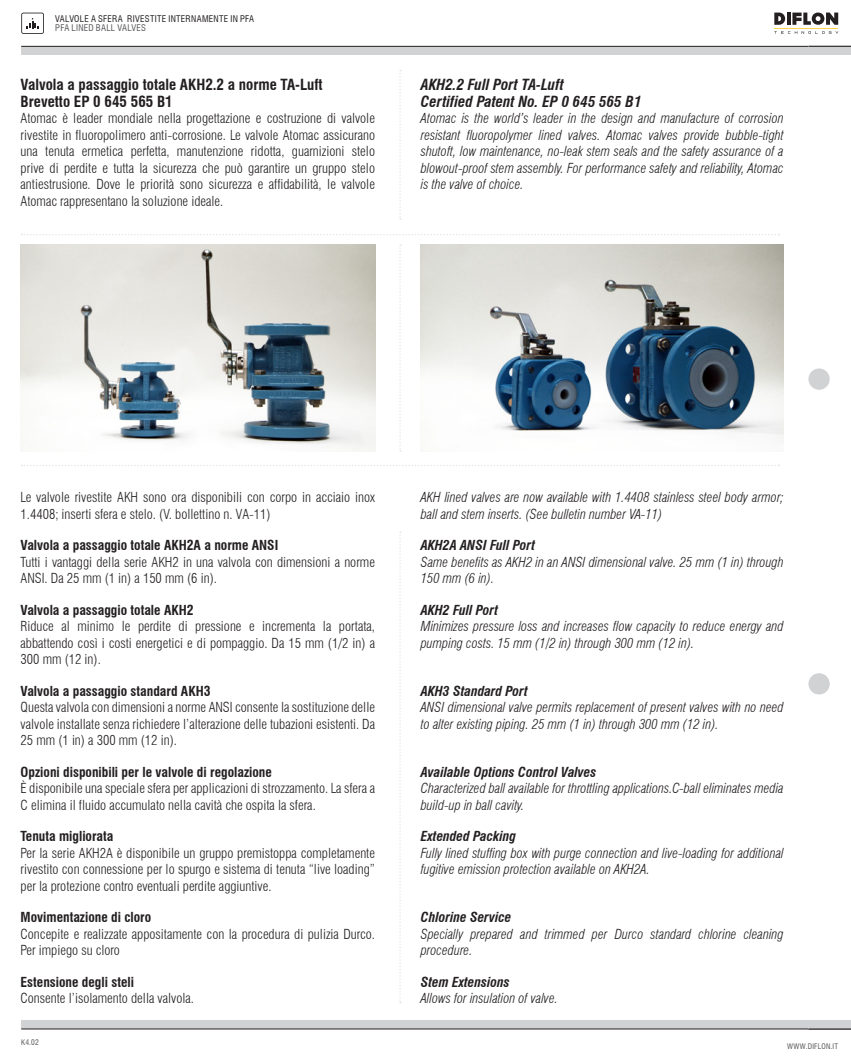
<style>
.page{position:relative;width:851px;height:1063px;background:#fff}
.page>*{position:absolute;margin:0;border:0;box-sizing:border-box;transform-origin:0 0}
.Diflon_-_Ita_-_Parag{font:700 condensed 15px "Swiss 721 BT";color:#231f20}
.Diflon_-_Eng_-_Parag{font:italic 700 condensed 15px "Swiss 721 BT";color:#231f20}
.Diflon_-_Ita_-_Parag-2{font:300 condensed 13.5px/16.5px "Swiss 721 BT";color:#231f20}
.Diflon_-_Eng_-_Parag-2{font:italic 300 condensed 13.5px/16.5px "Swiss 721 BT";color:#231f20}
.Diflon_-_Ita_-_Parag-3{font:700 condensed 13.5px "Swiss 721 BT";color:#231f20}
.Diflon_-_Eng_-_Parag-3{font:italic 700 condensed 13.5px "Swiss 721 BT";color:#231f20}
.Indice_Sottotitolo{font:condensed 9px "Swiss 721 BT";letter-spacing:.03em;color:#231f20}
.Indice_Sottotitolo-2{font:condensed 9px "Swiss 721 BT";letter-spacing:.03em;color:#57585a}
.Indice_Sottotitolo-3{font:condensed 7.5px "Swiss 721 BT";letter-spacing:.03em;color:#57585a}
</style>
<div class="page">
<div style="left:808px;top:673px;width:21px;height:21px;background:#d1d2d4;border-radius:50%"></div>
<div style="left:808px;top:369px;width:21px;height:21px;background:#d1d2d4;border-radius:50%"></div>
<svg style="left:399px;top:70px;width:2px;height:150px"></svg>
<svg style="left:399px;top:531px;width:2px;height:472px"></svg>
<svg style="left:21px;top:234px;width:758px;height:1px"></svg>
<svg style="left:21px;top:465px;width:758px;height:1px"></svg>
<img style="left:21px;top:244px;width:354px;height:208px">
<img style="left:421px;top:244px;width:362px;height:194px">
<svg style="left:399px;top:244px;width:2px;height:208px"></svg>
<div style="left:21px;top:1020px;width:829px;height:9px;background:#d1d2d4"></div>
<div style="left:21px;top:47px;width:829px;height:8px;background:#d1d2d4"></div>
<hr style="left:21px;top:1029px;width:829px;height:1px;background:#231f20">
<hr style="left:21px;top:46px;width:829px;height:1px;background:#231f20">
<svg style="left:774px;top:13px;width:11px;height:12px"></svg>
<svg style="left:787px;top:13px;width:3px;height:12px"></svg>
<svg style="left:792px;top:13px;width:46px;height:12px"></svg>
<svg style="left:774px;top:31px;width:64px;height:3px"></svg>
<hr style="left:774px;top:28px;width:64px;height:1px;background:#fed24c">
<svg style="left:21px;top:13px;width:23px;height:21px"></svg>
<p class="Indice_Sottotitolo" style="left:55px;top:13px;width:200px">VALVOLE A SFERA RIVESTITE INTERNAMENTE IN PFA</p>
<p class="Indice_Sottotitolo-2" style="left:55px;top:22px;width:92px">PFA LINED BALL VALVES</p>
<p class="Diflon_-_Ita_-_Parag" style="left:21px;top:76px;width:303px">Valvola a passaggio totale AKH2.2 a norme TA-Luft</p>
<p class="Diflon_-_Ita_-_Parag" style="left:21px;top:92px;width:154px">Brevetto EP 0 645 565 B1</p>
<p class="Diflon_-_Ita_-_Parag-2" style="left:21px;top:110px;width:356px;text-align:justify">Atomac è leader mondiale nella progettazione e costruzione di valvole rivestite in fluoropolimero anti-corrosione. Le valvole Atomac assicurano una tenuta ermetica perfetta, manutenzione ridotta, guarnizioni stelo prive di perdite e tutta la sicurezza che può garantire un gruppo stelo antiestrusione. Dove le priorità sono sicurezza e affidabilità, le valvole Atomac rappresentano la soluzione ideale.</p>
<p class="Diflon_-_Eng_-_Parag" style="left:421px;top:76px;width:145px">AKH2.2 Full Port TA-Luft</p>
<p class="Diflon_-_Eng_-_Parag" style="left:421px;top:92px;width:222px">Certified Patent No. EP 0 645 565 B1</p>
<p class="Diflon_-_Eng_-_Parag-2" style="left:421px;top:110px;width:364px;text-align:justify">Atomac is the world’s leader in the design and manufacture of corrosion resistant fluoropolymer lined valves. Atomac valves provide bubble-tight shutoft, low maintenance, no-leak stem seals and the safety assurance of a blowout-proof stem assembly. For performance safety and reliability, Atomac is the valve of choice.</p>
<p class="Diflon_-_Ita_-_Parag-2" style="left:21px;top:489px;width:356px">Le valvole rivestite AKH sono ora disponibili con corpo in acciaio inox<br>1.4408; inserti sfera e stelo. (V. bollettino n. VA-11)</p>
<p class="Diflon_-_Ita_-_Parag-3" style="left:21px;top:537px;width:259px">Valvola a passaggio totale AKH2A a norme ANSI</p>
<p class="Diflon_-_Ita_-_Parag-2" style="left:21px;top:554px;width:356px">Tutti i vantaggi della serie AKH2 in una valvola con dimensioni a norme<br>ANSI. Da 25 mm (1 in) a 150 mm (6 in).</p>
<p class="Diflon_-_Ita_-_Parag-3" style="left:21px;top:602px;width:174px">Valvola a passaggio totale AKH2</p>
<p class="Diflon_-_Ita_-_Parag-2" style="left:21px;top:618px;width:356px;text-align:justify">Riduce al minimo le perdite di pressione e incrementa la portata, abbattendo così i costi energetici e di pompaggio. Da 15 mm (1/2 in) a 300 mm (12 in).</p>
<p class="Diflon_-_Ita_-_Parag-3" style="left:21px;top:683px;width:191px">Valvola a passaggio standard AKH3</p>
<p class="Diflon_-_Ita_-_Parag-2" style="left:21px;top:699px;width:356px;text-align:justify">Questa valvola con dimensioni a norme ANSI consente la sostituzione delle valvole installate senza richiedere l’alterazione delle tubazioni esistenti. Da 25 mm (1 in) a 300 mm (12 in).</p>
<p class="Diflon_-_Ita_-_Parag-3" style="left:21px;top:764px;width:253px">Opzioni disponibili per le valvole di regolazione</p>
<p class="Diflon_-_Ita_-_Parag-2" style="left:21px;top:780px;width:356px">È disponibile una speciale sfera per applicazioni di strozzamento. La sfera a<br>C elimina il fluido accumulato nella cavità che ospita la sfera.</p>
<p class="Diflon_-_Ita_-_Parag-3" style="left:21px;top:828px;width:94px">Tenuta migliorata</p>
<p class="Diflon_-_Ita_-_Parag-2" style="left:21px;top:845px;width:356px;text-align:justify">Per la serie AKH2A è disponibile un gruppo premistoppa completamente rivestito con connessione per lo spurgo e sistema di tenuta “live loading” per la protezione contro eventuali perdite aggiuntive.</p>
<p class="Diflon_-_Ita_-_Parag-3" style="left:21px;top:909px;width:132px">Movimentazione di cloro</p>
<p class="Diflon_-_Ita_-_Parag-2" style="left:21px;top:926px;width:356px">Concepite e realizzate appositamente con la procedura di pulizia Durco.<br>Per impiego su cloro</p>
<p class="Diflon_-_Ita_-_Parag-3" style="left:21px;top:974px;width:115px">Estensione degli steli</p>
<p class="Diflon_-_Ita_-_Parag-2" style="left:21px;top:990px;width:175px">Consente l’isolamento della valvola.</p>
<p class="Indice_Sottotitolo-3" style="left:21px;top:1037px;width:19px">K4.02</p>
<p class="Diflon_-_Eng_-_Parag-2" style="left:421px;top:489px;width:364px">AKH lined valves are now available with 1.4408 stainless steel body armor; ball and stem inserts. (See bulletin number VA-11)</p>
<p class="Diflon_-_Eng_-_Parag-3" style="left:421px;top:537px;width:116px">AKH2A ANSI Full Port</p>
<p class="Diflon_-_Eng_-_Parag-2" style="left:421px;top:554px;width:364px">Same benefits as AKH2 in an ANSI dimensional valve. 25 mm (1 in) through<br>150 mm (6 in).</p>
<p class="Diflon_-_Eng_-_Parag-3" style="left:421px;top:602px;width:79px">AKH2 Full Port</p>
<p class="Diflon_-_Eng_-_Parag-2" style="left:421px;top:618px;width:364px">Minimizes pressure loss and increases flow capacity to reduce energy and pumping costs. 15 mm (1/2 in) through 300 mm (12 in).</p>
<p class="Diflon_-_Eng_-_Parag-3" style="left:421px;top:683px;width:109px">AKH3 Standard Port</p>
<p class="Diflon_-_Eng_-_Parag-2" style="left:421px;top:699px;width:364px">ANSI dimensional valve permits replacement of present valves with no need to alter existing piping. 25 mm (1 in) through 300 mm (12 in).</p>
<p class="Diflon_-_Eng_-_Parag-3" style="left:421px;top:764px;width:177px">Available Options Control Valves</p>
<p class="Diflon_-_Eng_-_Parag-2" style="left:421px;top:780px;width:364px">Characterized ball available for throttling applications.C-ball eliminates media build-up in ball cavity.</p>
<p class="Diflon_-_Eng_-_Parag-3" style="left:421px;top:828px;width:97px">Extended Packing</p>
<p class="Diflon_-_Eng_-_Parag-2" style="left:421px;top:845px;width:364px">Fully lined stuffing box with purge connection and live-loading for additional fugitive emission protection available on AKH2A.</p>
<p class="Diflon_-_Eng_-_Parag-3" style="left:421px;top:909px;width:92px">Chlorine Service</p>
<p class="Diflon_-_Eng_-_Parag-2" style="left:421px;top:926px;width:364px">Specially prepared and trimmed per Durco standard chlorine cleaning procedure.</p>
<p class="Diflon_-_Eng_-_Parag-3" style="left:421px;top:974px;width:90px">Stem Extensions</p>
<p class="Diflon_-_Eng_-_Parag-2" style="left:421px;top:990px;width:139px">Allows for insulation of valve.</p>
<p class="Indice_Sottotitolo-3" style="left:787px;top:1042px;width:53px">WWW.DIFLON.IT</p>
</div>
